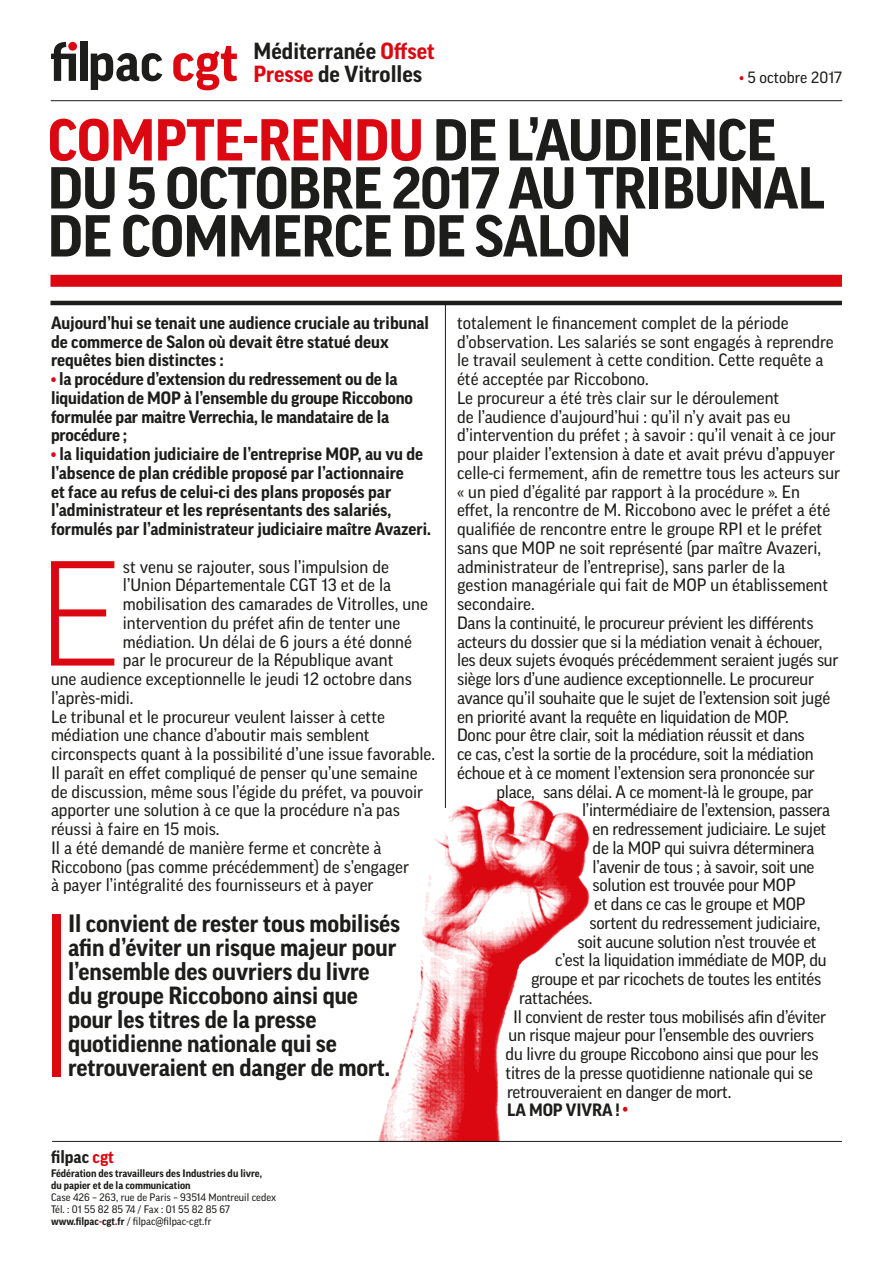
<style>
.page{position:relative;width:893px;height:1263px;background:#fff}
.page>*{position:absolute;margin:0;border:0;box-sizing:border-box;transform-origin:0 0}
.t1{font:700 57px/48px "Good OT";letter-spacing:-.015em;color:#1d1d1b}
.t2{font:700 57px "Good OT";color:#db0812}
.t3{font:700 24px/24px "Good OT";letter-spacing:-.005em;color:#1d1d1b}
.t4{font:700 22.5px/22.5px "Good OT";color:#1d1d1b}
.t5{font:17.25px "Good OT";color:#1d1d1b}
.t6{font:700 17.25px/18.8px "Good OT";color:#1d1d1b}
.t7{font:15.75px "Good OT";color:#1d1d1b}
.t8{font:10.5px/12px "Good OT";color:#1d1d1b}
.t9{font:700 10.5px/12px "Good OT";color:#1d1d1b}
.s1{color:#db0812}
.s2{font-weight:700}
.s3{font-weight:700;color:#db0812}
</style>
<div class="page">
<div style="left:50px;top:275px;width:792px;height:12px;background:#db0812"></div>
<hr style="left:51px;top:100px;width:791px;height:1px;background:#1d1d1b">
<hr style="left:52px;top:1141px;width:790px;height:1px;background:#1d1d1b">
<svg style="left:173px;top:46px;width:64px;height:44px"></svg>
<svg style="left:91px;top:53px;width:71px;height:37px"></svg>
<div style="left:80px;top:41px;width:7px;height:40px;background:#1d1d1b"></div>
<svg style="left:51px;top:42px;width:25px;height:39px"></svg>
<hr style="left:50px;top:301px;width:792px;height:4px;background:#1d1d1b">
<hr style="left:445px;top:304px;width:1px;height:504px;background:#1d1d1b">
<img style="left:368px;top:796px;width:227px;height:345px">
<div style="left:52px;top:914px;width:9px;height:163px;background:#db0812"></div>
<svg style="left:51px;top:561px;width:63px;height:105px"></svg>
<h3 class="t4" style="left:254px;top:40px;width:183px">Méditerranée <span class="s1">Offset<br>Presse</span> de Vitrolles</h3>
<p class="t7" style="left:739px;top:69px;width:104px"><span class="s1">•</span> 5 octobre 2017</p>
<h1 class="t1" style="left:48px;top:116px;width:779px;text-indent:139px"><span class="s1">te-rendu</span> de l’audience du 5 octobre 2017 au tribunal de comm</h1>
<h1 class="t2" style="left:48px;top:109px;width:66px">Comp</h1>
<h1 class="t1" style="left:272px;top:212px;width:361px">erce de Salon</h1>
<p class="t6" style="left:51px;top:313px;width:380px">Aujourd’hui se tenait une audience cruciale au tribunal de commerce de Salon où devait être statué deux requêtes bien distinctes :</p>
<p class="t6" style="left:51px;top:370px;width:364px"><span class="s1">•</span> la procédure d’extension du redressement ou de la liquidation de MOP à l’ensemble du groupe Riccobono formulée par maitre Verrechia, le mandataire de la procédure ;</p>
<p class="t6" style="left:51px;top:445px;width:381px"><span class="s1">•</span> la liquidation judiciaire de l’entreprise MOP, au vu de l’absence de plan crédible proposé par l’actionnaire<br>et face au refus de celui-ci des plans proposés par l’administrateur et les représentants des salariés, formulés par l’administrateur judiciaire maître Avazeri.</p>
<p class="t5" style="left:123px;top:557px;width:268px">st venu se rajouter, sous l’impulsion de</p>
<p class="t5" style="left:123px;top:576px;width:270px">l’Union Départementale CGT 13 et de la</p>
<p class="t5" style="left:123px;top:594px;width:307px">mobilisation des camarades de Vitrolles, une</p>
<p class="t5" style="left:123px;top:613px;width:279px">intervention du préfet afin de tenter une</p>
<p class="t5" style="left:123px;top:632px;width:291px">médiation. Un délai de 6 jours a été donné</p>
<p class="t5" style="left:123px;top:651px;width:272px">par le procureur de la République avant</p>
<p class="t5" style="left:51px;top:669px;width:362px">une audience exceptionnelle le jeudi 12 octobre dans</p>
<p class="t5" style="left:51px;top:688px;width:84px">l’après-midi.</p>
<p class="t5" style="left:51px;top:707px;width:335px">Le tribunal et le procureur veulent laisser à cette</p>
<p class="t5" style="left:51px;top:726px;width:320px">médiation une chance d’aboutir mais semblent</p>
<p class="t5" style="left:51px;top:744px;width:386px">circonspects quant à la possibilité d’une issue favorable.</p>
<p class="t5" style="left:51px;top:763px;width:368px">Il paraît en effet compliqué de penser qu’une semaine</p>
<p class="t5" style="left:51px;top:782px;width:374px">de discussion, même sous l’égide du préfet, va pouvoir</p>
<p class="t5" style="left:51px;top:801px;width:350px">apporter une solution à ce que la procédure n’a pas</p>
<p class="t5" style="left:51px;top:819px;width:170px">réussi à faire en 15 mois.</p>
<p class="t5" style="left:51px;top:838px;width:332px">Il a été demandé de manière ferme et concrète à</p>
<p class="t5" style="left:51px;top:857px;width:360px">Riccobono (pas comme précédemment) de s’engager</p>
<p class="t5" style="left:51px;top:876px;width:324px">à payer l’intégralité des fournisseurs et à payer</p>
<h2 class="t3" style="left:68px;top:911px;width:334px">Il convient de rester tous mobilisés afin d’éviter un risque majeur pour l’ensemble des ouvriers du livre<br>du groupe Riccobono ainsi que pour les titres de la presse quotidienne nationale qui se retrouveraient en danger de mort.</h2>
<p class="t6" style="left:51px;top:1147px;width:65px">filpac <span class="s1">cgt</span></p>
<p class="t9" style="left:51px;top:1167px;width:213px">Fédération des travailleurs des Industries du livre, du papier et de la communication</p>
<p class="t8" style="left:51px;top:1191px;width:227px">Case 426 – 263, rue de Paris – 93514 Montreuil cedex<br>Tél. : 01 55 82 85 74 / Fax : 01 55 82 85 67 <span class="s2">www.filpac</span><span class="s3">-</span><span class="s2">cgt</span><span class="s3">.</span><span class="s2">fr</span> / filpac@filpac-cgt.fr</p>
<p class="t5" style="left:457px;top:313px;width:333px">totalement le financement complet de la période</p>
<p class="t5" style="left:457px;top:332px;width:378px">d’observation. Les salariés se sont engagés à reprendre</p>
<p class="t5" style="left:457px;top:351px;width:368px">le travail seulement à cette condition. Cette requête a</p>
<p class="t5" style="left:457px;top:369px;width:193px">été acceptée par Riccobono.</p>
<p class="t5" style="left:457px;top:388px;width:324px">Le procureur a été très clair sur le déroulement</p>
<p class="t5" style="left:457px;top:407px;width:335px">de l’audience d’aujourd’hui : qu’il n’y avait pas eu</p>
<p class="t5" style="left:457px;top:426px;width:380px">d’intervention du préfet ; à savoir : qu’il venait à ce jour</p>
<p class="t5" style="left:457px;top:444px;width:379px">pour plaider l’extension à date et avait prévu d’appuyer</p>
<p class="t5" style="left:457px;top:463px;width:385px">celle-ci fermement, afin de remettre tous les acteurs sur</p>
<p class="t5" style="left:457px;top:482px;width:344px">« un pied d’égalité par rapport à la procédure ». En</p>
<p class="t5" style="left:457px;top:501px;width:375px">effet, la rencontre de M. Riccobono avec le préfet a été</p>
<p class="t5" style="left:457px;top:519px;width:367px">qualifiée de rencontre entre le groupe RPI et le préfet</p>
<p class="t5" style="left:457px;top:538px;width:366px">sans que MOP ne soit représenté (par maître Avazeri,</p>
<p class="t5" style="left:457px;top:557px;width:329px">administrateur de l’entreprise), sans parler de la</p>
<p class="t5" style="left:457px;top:576px;width:373px">gestion managériale qui fait de MOP un établissement</p>
<p class="t5" style="left:457px;top:594px;width:79px">secondaire.</p>
<p class="t5" style="left:457px;top:613px;width:358px">Dans la continuité, le procureur prévient les différents</p>
<p class="t5" style="left:457px;top:632px;width:367px">acteurs du dossier que si la médiation venait à échouer,</p>
<p class="t5" style="left:457px;top:651px;width:383px">les deux sujets évoqués précédemment seraient jugés sur</p>
<p class="t5" style="left:457px;top:669px;width:358px">siège lors d’une audience exceptionnelle. Le procureur</p>
<p class="t5" style="left:457px;top:688px;width:375px">avance qu’il souhaite que le sujet de l’extension soit jugé</p>
<p class="t5" style="left:457px;top:707px;width:333px">en priorité avant la requête en liquidation de MOP.</p>
<p class="t5" style="left:457px;top:726px;width:349px">Donc pour être clair, soit la médiation réussit et dans</p>
<p class="t5" style="left:457px;top:744px;width:358px">ce cas, c’est la sortie de la procédure, soit la médiation</p>
<p class="t5" style="left:457px;top:763px;width:359px">échoue et à ce moment l’extension sera prononcée sur</p>
<p class="t5" style="left:497px;top:782px;width:319px">place, sans délai. A ce moment-là le groupe, par</p>
<p class="t5" style="left:582px;top:801px;width:250px">l’intermédiaire de l’extension, passera</p>
<p class="t5" style="left:593px;top:819px;width:235px">en redressement judiciaire. Le sujet</p>
<p class="t5" style="left:593px;top:838px;width:223px">de la MOP qui suivra déterminera</p>
<p class="t5" style="left:593px;top:857px;width:223px">l’avenir de tous ; à savoir, soit une</p>
<p class="t5" style="left:593px;top:876px;width:205px">solution est trouvée pour MOP</p>
<p class="t5" style="left:594px;top:894px;width:213px">et dans ce cas le groupe et MOP</p>
<p class="t5" style="left:590px;top:913px;width:232px">sortent du redressement judiciaire,</p>
<p class="t5" style="left:578px;top:932px;width:241px">soit aucune solution n’est trouvée et</p>
<p class="t5" style="left:555px;top:951px;width:273px">c’est la liquidation immédiate de MOP, du</p>
<p class="t5" style="left:531px;top:969px;width:292px">groupe et par ricochets de toutes les entités</p>
<p class="t5" style="left:519px;top:988px;width:75px">rattachées.</p>
<p class="t5" style="left:513px;top:1007px;width:315px">Il convient de rester tous mobilisés afin d’éviter</p>
<p class="t5" style="left:509px;top:1026px;width:307px">un risque majeur pour l’ensemble des ouvriers</p>
<p class="t5" style="left:506px;top:1044px;width:315px">du livre du groupe Riccobono ainsi que pour les</p>
<p class="t5" style="left:506px;top:1063px;width:309px">titres de la presse quotidienne nationale qui se</p>
<p class="t5" style="left:507px;top:1082px;width:226px">retrouveraient en danger de mort.</p>
<p class="t6" style="left:507px;top:1101px;width:122px">La MOP vivra ! <span class="s1">•</span></p>
</div>
